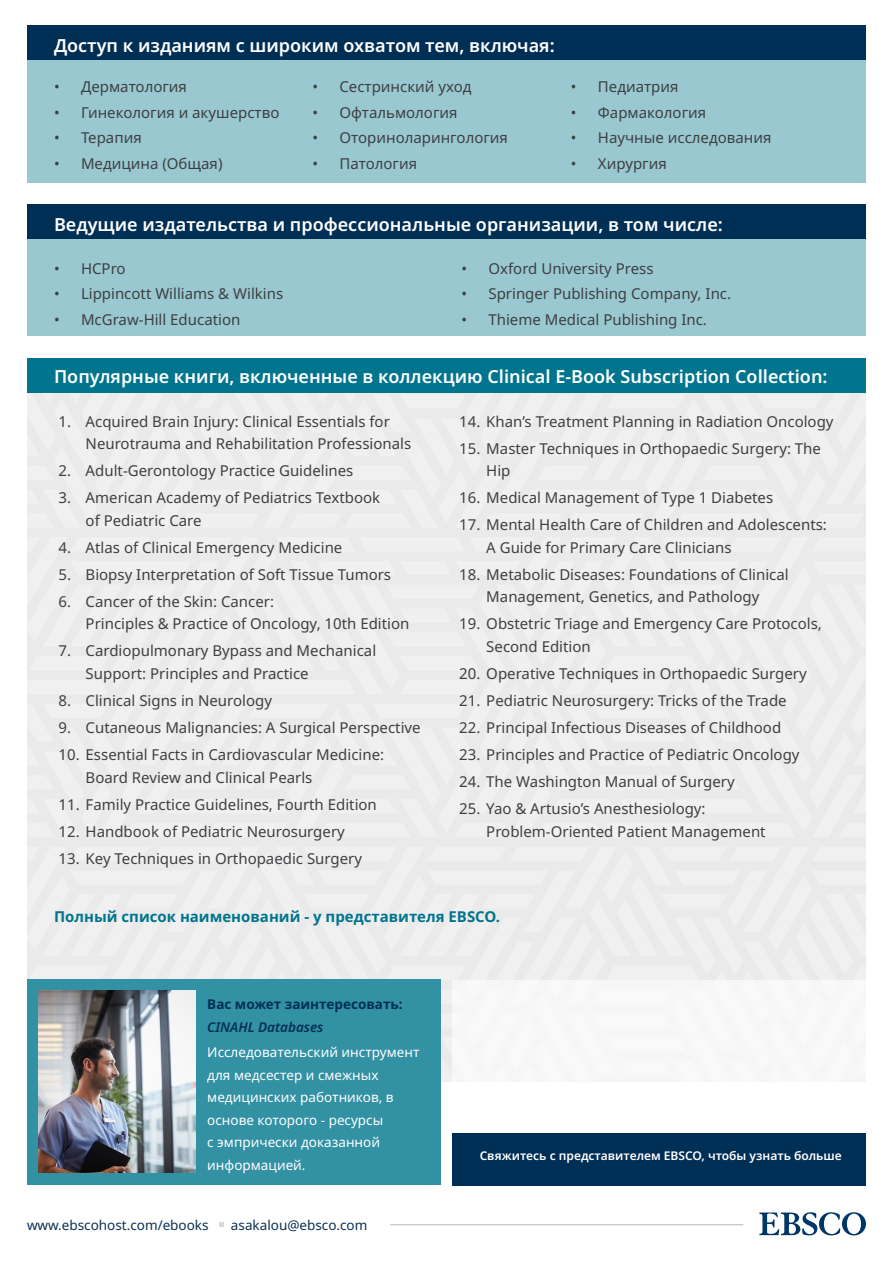
<style>
.page{position:relative;width:893px;height:1263px;background:#fff}
.page>*{position:absolute;margin:0;border:0;box-sizing:border-box;transform-origin:0 0}
.Paragraph_Style_16{font:600 18px "Noto Sans";color:#fff}
.Paragraph_Style_14{font:600 18px "Noto Sans";color:#fff}
.Paragraph_Style_12{font:600 18px "Noto Sans";color:#fff}
.Paragraph_Style_17{font:15px/22.5px "Noto Sans";color:#3d3f42}
.Paragraph_Style_13{font:15px "Noto Sans";color:#3d3f42}
.Paragraph_Style_15{font:15px "Noto Sans";color:#3d3f42}
.Paragraph_Style_18{font:700 15px "Noto Sans";color:#00758d}
.Paragraph_Style_19{font:13.5px/22.5px "Noto Sans";color:#fff}
.Paragraph_Style_19-2{font:700 13.5px/22.5px "Noto Sans";color:#002f56}
.Paragraph_Style_21{font:13.5px "Noto Sans";color:#093153}
.Paragraph_Style_11{font:13.5px "Noto Sans";color:#093153}
.Paragraph_Style_20{font:600 12px "Noto Sans";color:#fff}
.s1{font-weight:600;font-style:italic}
</style>
<div class="page">
<div style="left:27px;top:359px;width:839px;height:723px;background:#eaeaea"></div>
<div style="left:27px;top:359px;width:838px;height:34px;background:#00758d"></div>
<div style="left:27px;top:980px;width:413px;height:205px;background:#3391a4"></div>
<img style="left:39px;top:991px;width:156px;height:182px">
<div style="left:27px;top:27px;width:838px;height:155px;background:#99c8d1"></div>
<div style="left:27px;top:26px;width:838px;height:34px;background:#002f56"></div>
<div style="left:452px;top:980px;width:413px;height:205px;background:#fff"></div>
<div style="left:452px;top:1133px;width:414px;height:52px;background:#002f56"></div>
<div style="left:27px;top:208px;width:838px;height:128px;background:#99c8d1"></div>
<div style="left:27px;top:205px;width:838px;height:34px;background:#002f56"></div>
<svg style="left:219px;top:1222px;width:5px;height:5px"></svg>
<hr style="left:390px;top:1224px;width:353px;height:1px;background:#bababa">
<svg style="left:759px;top:1212px;width:107px;height:23px"></svg>
<p class="Paragraph_Style_12" style="left:54px;top:33px;width:502px">Доступ к изданиям с широким охватом тем, включая:</p>
<h2 class="Paragraph_Style_13" style="left:54px;top:76px;width:134px">• Дерматология</h2>
<h2 class="Paragraph_Style_13" style="left:54px;top:102px;width:227px">• Гинекология и акушерство</h2>
<h2 class="Paragraph_Style_13" style="left:54px;top:127px;width:89px">• Терапия</h2>
<h2 class="Paragraph_Style_13" style="left:54px;top:153px;width:170px">• Медицина (Общая)</h2>
<h2 class="Paragraph_Style_13" style="left:312px;top:76px;width:161px">• Сестринский уход</h2>
<h2 class="Paragraph_Style_13" style="left:312px;top:102px;width:147px">• Офтальмология</h2>
<h2 class="Paragraph_Style_13" style="left:312px;top:127px;width:197px">• Оториноларингология</h2>
<h2 class="Paragraph_Style_13" style="left:312px;top:153px;width:106px">• Патология</h2>
<h2 class="Paragraph_Style_13" style="left:571px;top:76px;width:109px">• Педиатрия</h2>
<h2 class="Paragraph_Style_13" style="left:571px;top:102px;width:137px">• Фармакология</h2>
<h2 class="Paragraph_Style_13" style="left:571px;top:127px;width:202px">• Научные исследования</h2>
<h2 class="Paragraph_Style_13" style="left:571px;top:153px;width:97px">• Хирургия</h2>
<p class="Paragraph_Style_14" style="left:54px;top:212px;width:670px">Ведущие издательства и профессиональные организации, в том числе:</p>
<h2 class="Paragraph_Style_15" style="left:54px;top:258px;width:73px">• HCPro</h2>
<h2 class="Paragraph_Style_15" style="left:54px;top:283px;width:231px">• Lippincott Williams &amp; Wilkins</h2>
<h2 class="Paragraph_Style_15" style="left:54px;top:309px;width:188px">• McGraw-Hill Education</h2>
<h2 class="Paragraph_Style_15" style="left:461px;top:258px;width:194px">• Oxford University Press</h2>
<h2 class="Paragraph_Style_15" style="left:461px;top:283px;width:271px">• Springer Publishing Company, Inc.</h2>
<h2 class="Paragraph_Style_15" style="left:461px;top:309px;width:247px">• Thieme Medical Publishing Inc.</h2>
<p class="Paragraph_Style_16" style="left:54px;top:364px;width:775px">Популярные книги, включенные в коллекцию Clinical E-Book Subscription Collection:</p>
<h2 class="Paragraph_Style_17" style="left:86px;top:411px;width:327px;text-indent:-27px">1. Acquired Brain Injury: Clinical Essentials for<br>Neurotrauma and Rehabilitation Professionals</h2>
<h2 class="Paragraph_Style_17" style="left:59px;top:460px;width:296px">2. Adult-Gerontology Practice Guidelines</h2>
<h2 class="Paragraph_Style_17" style="left:86px;top:487px;width:296px;text-indent:-27px">3. American Academy of Pediatrics Textbook of Pediatric Care</h2>
<h2 class="Paragraph_Style_17" style="left:59px;top:537px;width:285px">4. Atlas of Clinical Emergency Medicine</h2>
<h2 class="Paragraph_Style_17" style="left:59px;top:564px;width:334px">5. Biopsy Interpretation of Soft Tissue Tumors</h2>
<h2 class="Paragraph_Style_17" style="left:86px;top:591px;width:325px;text-indent:-27px">6. Cancer of the Skin: Cancer:<br>Principles &amp; Practice of Oncology, 10th Edition</h2>
<h2 class="Paragraph_Style_17" style="left:86px;top:640px;width:292px;text-indent:-27px">7. Cardiopulmonary Bypass and Mechanical<br>Support: Principles and Practice</h2>
<h2 class="Paragraph_Style_17" style="left:59px;top:690px;width:215px">8. Clinical Signs in Neurology</h2>
<h2 class="Paragraph_Style_17" style="left:59px;top:717px;width:363px">9. Cutaneous Malignancies: A Surgical Perspective</h2>
<h2 class="Paragraph_Style_17" style="left:86px;top:744px;width:300px;text-indent:-27px">10. Essential Facts in Cardiovascular Medicine:<br>Board Review and Clinical Pearls</h2>
<h2 class="Paragraph_Style_17" style="left:59px;top:793px;width:320px">11. Family Practice Guidelines, Fourth Edition</h2>
<h2 class="Paragraph_Style_17" style="left:59px;top:820px;width:288px">12. Handbook of Pediatric Neurosurgery</h2>
<h2 class="Paragraph_Style_17" style="left:59px;top:847px;width:305px">13. Key Techniques in Orthopaedic Surgery</h2>
<h2 class="Paragraph_Style_17" style="left:459px;top:411px;width:376px">14. Khan’s Treatment Planning in Radiation Oncology</h2>
<h2 class="Paragraph_Style_17" style="left:486px;top:438px;width:336px;text-indent:-27px">15. Master Techniques in Orthopaedic Surgery: The<br>Hip</h2>
<h2 class="Paragraph_Style_17" style="left:459px;top:487px;width:315px">16. Medical Management of Type 1 Diabetes</h2>
<h2 class="Paragraph_Style_17" style="left:486px;top:514px;width:342px;text-indent:-27px">17. Mental Health Care of Children and Adolescents:<br>A Guide for Primary Care Clinicians</h2>
<h2 class="Paragraph_Style_17" style="left:459px;top:564px;width:331px;text-align:center">18. Metabolic Diseases: Foundations of Clinical<br>Management, Genetics, and Pathology</h2>
<h2 class="Paragraph_Style_17" style="left:486px;top:613px;width:337px;text-indent:-27px">19. Obstetric Triage and Emergency Care Protocols,<br>Second Edition</h2>
<h2 class="Paragraph_Style_17" style="left:459px;top:663px;width:349px">20. Operative Techniques in Orthopaedic Surgery</h2>
<h2 class="Paragraph_Style_17" style="left:459px;top:690px;width:329px">21. Pediatric Neurosurgery: Tricks of the Trade</h2>
<h2 class="Paragraph_Style_17" style="left:459px;top:717px;width:323px">22. Principal Infectious Diseases of Childhood</h2>
<h2 class="Paragraph_Style_17" style="left:459px;top:744px;width:342px">23. Principles and Practice of Pediatric Oncology</h2>
<h2 class="Paragraph_Style_17" style="left:459px;top:771px;width:277px">24. The Washington Manual of Surgery</h2>
<h2 class="Paragraph_Style_17" style="left:486px;top:798px;width:281px;text-indent:-27px">25. Yao &amp; Artusio’s Anesthesiology:<br>Problem-Oriented Patient Management</h2>
<p class="Paragraph_Style_18" style="left:54px;top:906px;width:448px">Полный список наименований - у представителя EBSCO.</p>
<h2 class="Paragraph_Style_19-2" style="left:207px;top:993px;width:197px">Вас может заинтересовать:<br><span class="s1">CINAHL Databases</span></h2>
<h2 class="Paragraph_Style_19" style="left:207px;top:1041px;width:214px">Исследовательский инструмент для медсестер и смежных медицинских работников, в основе которого - ресурсы<br>с эмпрически доказанной информацией.</h2>
<p class="Paragraph_Style_21" style="left:27px;top:1216px;width:183px">www.ebscohost.com/ebooks</p>
<h2 class="Paragraph_Style_11" style="left:231px;top:1216px;width:138px">asakalou@ebsco.com</h2>
<p class="Paragraph_Style_20" style="left:480px;top:1147px;width:364px">Свяжитесь с представителем EBSCO, чтобы узнать больше</p>
</div>
